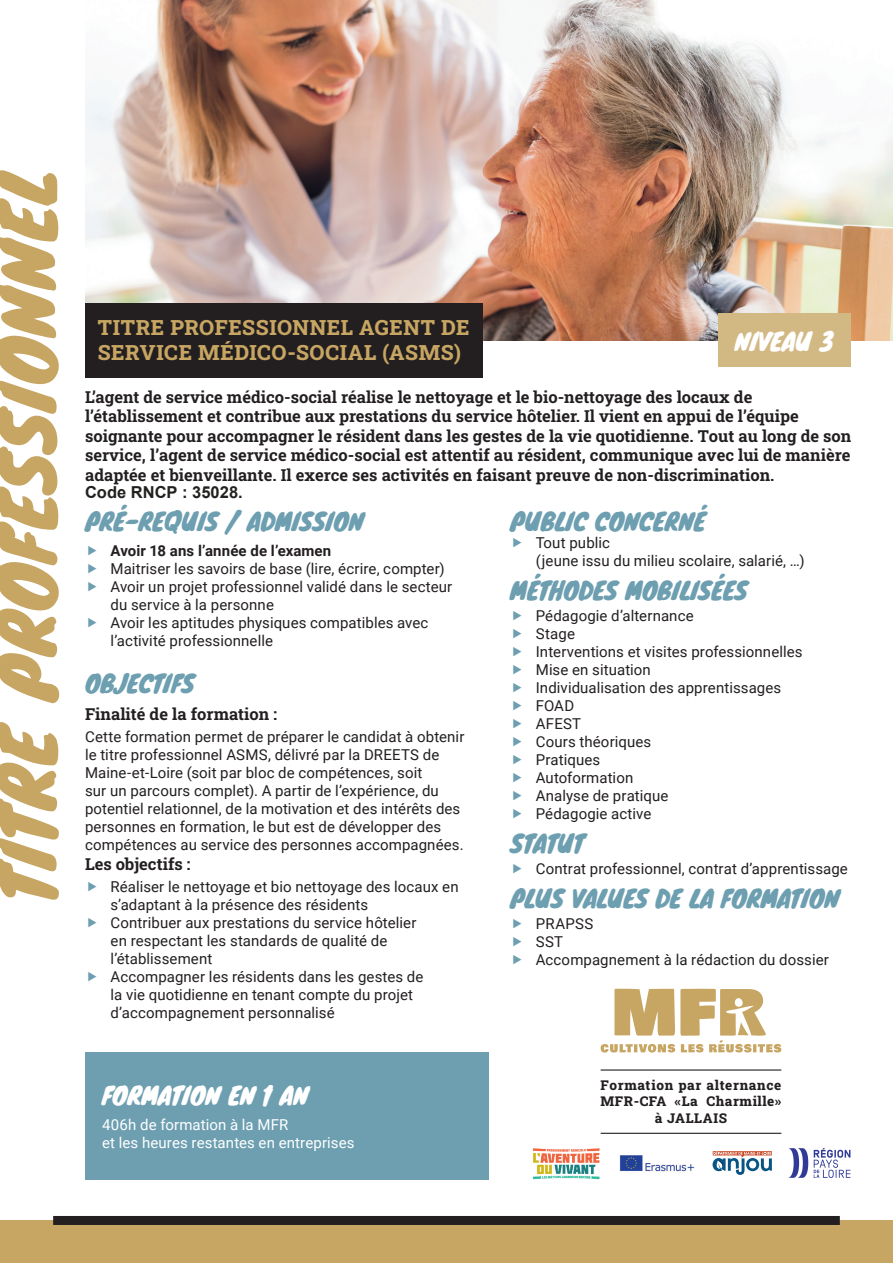
<style>
.page{position:relative;width:893px;height:1263px;background:#fff}
.page>*{position:absolute;margin:0;border:0;box-sizing:border-box;transform-origin:0 0}
.t1{font:73.2px "Knewave";color:#c7a562}
.t2{font:24px "Knewave";letter-spacing:-.015em;color:#6d9fb1}
.t3{font:24px "Knewave";letter-spacing:-.01em;color:#fff}
.t4{font:800 21px/25.2px "Roboto Slab";letter-spacing:.025em;color:#c7a562}
.t5{font:700 16.5px/19.5px "Roboto Slab";color:#231f20}
.t6{font:700 16.5px "Arial";color:#21211f}
.t7{font:15px/18px "Roboto";letter-spacing:.005em;color:#231f20}
.t8{font:15px/18px "Roboto";letter-spacing:.005em;color:#fff}
.t9{font:700 15px "Roboto";letter-spacing:.005em;color:#231f20}
.t10{font:800 13.5px/16.2px "Roboto Slab";letter-spacing:.045em;color:#231f20;text-align:center}
</style>
<div class="page">
<div style="left:0;top:1220px;width:893px;height:43px;background:#c7a562"></div>
<div style="left:53px;top:1216px;width:787px;height:9px;background:#231f20"></div>
<svg style="left:601px;top:989px;width:180px;height:63px"></svg>
<hr style="left:601px;top:1069px;width:180px;height:1px;background:#231f20">
<hr style="left:601px;top:1133px;width:180px;height:1px;background:#231f20">
<img style="left:533px;top:1148px;width:67px;height:32px">
<svg style="left:788px;top:1148px;width:20px;height:30px"></svg>
<svg style="left:814px;top:1148px;width:36px;height:30px"></svg>
<svg style="left:713px;top:1151px;width:59px;height:24px"></svg>
<img style="left:619px;top:1155px;width:76px;height:17px">
<img style="left:85px;top:0;width:808px;height:340px">
<div style="left:85px;top:1052px;width:404px;height:128px;background:#6d9fb1"></div>
<div style="left:85px;top:303px;width:398px;height:74px;background:#231f20"></div>
<div style="left:718px;top:314px;width:132px;height:53px;background:#d2b883"></div>
<h1 class="t1" style="left:-31px;top:904px;width:738px;rotate:-90deg">TITRE PROFESSIONNEL</h1>
<h3 class="t4" style="left:98px;top:314px;width:373px">TITRE PROFESSIONNEL AGENT DE<br>SERVICE MÉDICO-SOCIAL (ASMS)</h3>
<h2 class="t3" style="left:735px;top:322px;width:100px">NIVEAU 3</h2>
<p class="t5" style="left:85px;top:387px;width:768px">L’agent de service médico-social réalise le nettoyage et le bio-nettoyage des locaux de l’établissement et contribue aux prestations du service hôtelier. Il vient en appui de l’équipe soignante pour accompagner le résident dans les gestes de la vie quotidienne. Tout au long de son service, l’agent de service médico-social est attentif au résident, communique avec lui de manière adaptée et bienveillante. Il exerce ses activités en faisant preuve de non-discrimination.</p>
<p class="t6" style="left:85px;top:481px;width:159px">Code RNCP : 35028.</p>
<p class="t7" style="left:536px;top:533px;width:270px">Tout public<br>(jeune issu du milieu scolaire, salarié, …)</p>
<h2 class="t2" style="left:510px;top:571px;width:239px">MÉTHODES MOBILISÉES</h2>
<p class="t7" style="left:536px;top:606px;width:268px">Pédagogie d’alternance<br>Stage<br>Interventions et visites professionnelles<br>Mise en situation<br>Individualisation des apprentissages<br>FOAD<br>AFEST<br>Cours théoriques<br>Pratiques<br>Autoformation<br>Analyse de pratique<br>Pédagogie active</p>
<h2 class="t2" style="left:510px;top:824px;width:76px">STATUT</h2>
<p class="t7" style="left:536px;top:859px;width:314px">Contrat professionnel, contrat d’apprentissage</p>
<h2 class="t2" style="left:510px;top:880px;width:331px">PLUS VALUES DE LA FORMATION</h2>
<p class="t7" style="left:536px;top:914px;width:295px">PRAPSS<br>SST<br>Accompagnement à la rédaction du dossier</p>
<h2 class="t2" style="left:510px;top:502px;width:197px">PUBLIC CONCERNÉ</h2>
<h2 class="t2" style="left:85px;top:502px;width:280px">PRÉ-REQUIS / ADMISSION</h2>
<p class="t9" style="left:111px;top:540px;width:222px">Avoir 18 ans l’année de l’examen</p>
<p class="t7" style="left:111px;top:559px;width:343px">Maitriser les savoirs de base (lire, écrire, compter)<br>Avoir un projet professionnel validé dans le secteur du service à la personne<br>Avoir les aptitudes physiques compatibles avec l’activité professionnelle</p>
<h2 class="t2" style="left:85px;top:664px;width:111px">OBJECTIFS</h2>
<p class="t5" style="left:85px;top:704px;width:194px">Finalité de la formation :</p>
<p class="t7" style="left:85px;top:727px;width:381px">Cette formation permet de préparer le candidat à obtenir le titre professionnel ASMS, délivré par la DREETS de Maine-et-Loire (soit par bloc de compétences, soit<br>sur un parcours complet). A partir de l’expérience, du potentiel relationnel, de la motivation et des intérêts des personnes en formation, le but est de développer des compétences au service des personnes accompagnées.</p>
<p class="t5" style="left:85px;top:853px;width:107px">Les objectifs :</p>
<p class="t7" style="left:111px;top:877px;width:350px">Réaliser le nettoyage et bio nettoyage des locaux en s’adaptant à la présence des résidents<br>Contribuer aux prestations du service hôtelier<br>en respectant les standards de qualité de l’établissement<br>Accompagner les résidents dans les gestes de<br>la vie quotidienne en tenant compte du projet d’accompagnement personnalisé</p>
<h2 class="t3" style="left:102px;top:1076px;width:208px">FORMATION EN 1 AN</h2>
<p class="t8" style="left:102px;top:1115px;width:254px">406h de formation à la MFR<br>et les heures restantes en entreprises</p>
<p class="t10" style="left:601px;top:1077px;width:182px">Formation par alternance<br>MFR-CFA «La Charmille» à JALLAIS</p>
</div>
